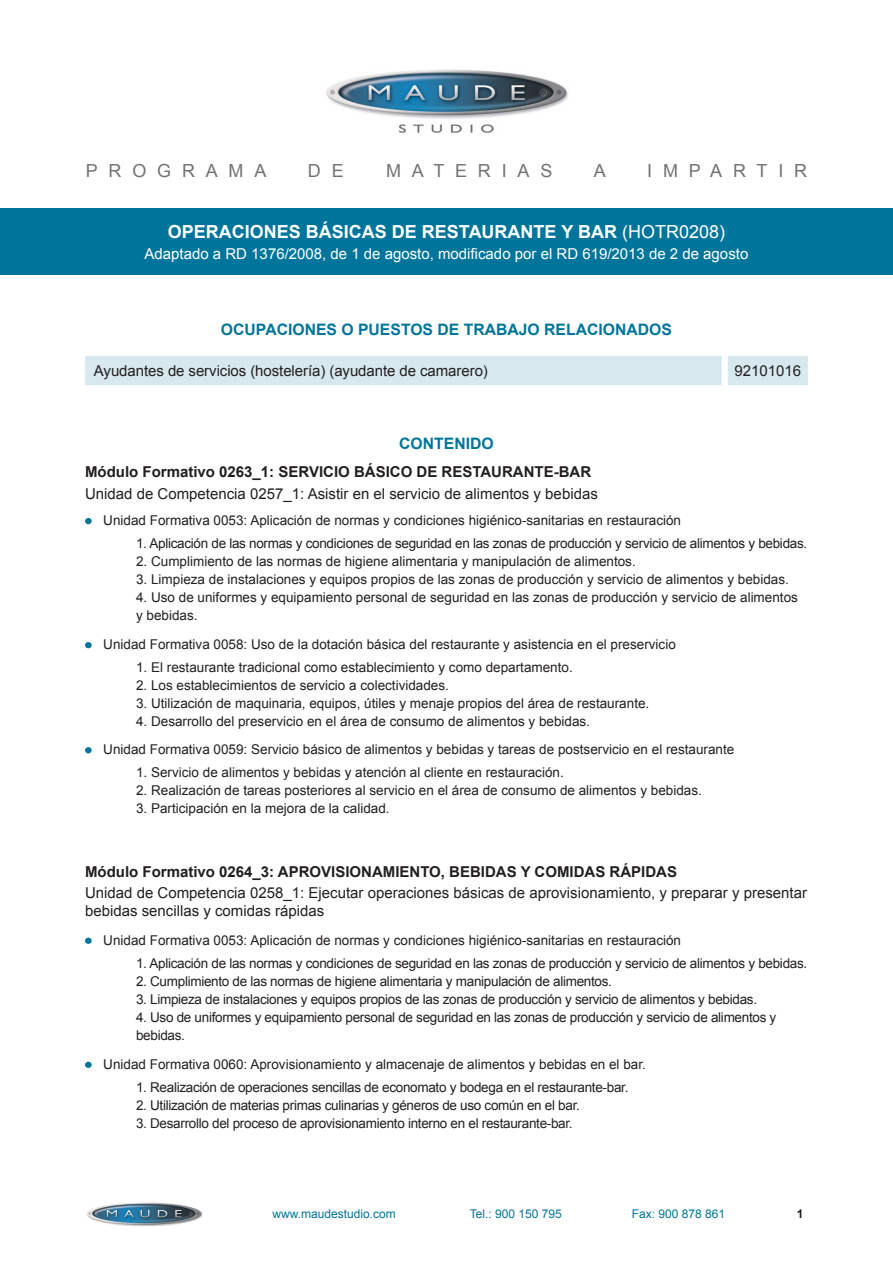
<style>
.page{position:relative;width:893px;height:1263px;background:#fff}
.page>*{position:absolute;margin:0;border:0;box-sizing:border-box;transform-origin:0 0}
.t1{font:700 18px "Arial";color:#fff}
.t2{font:18px "Arial";letter-spacing:.6em;color:#727272}
.t3{font:700 15.75px "Arial";color:#00759b}
.t4{font:15px/18px "Arial";color:#231f20}
.t5{font:700 15px "Arial";color:#231f20}
.t6{font:15px "Arial";color:#fff}
.t7{font:13.5px/18px "Arial";color:#231f20}
.t8{font:13.5px/18px "Arial";letter-spacing:-.02em;color:#231f20}
.t9{font:12px "Arial";color:#00759b}
.t10{font:700 12px "Arial";color:#231f20}
.s1{font-weight:400}
</style>
<div class="page">
<img style="left:86px;top:1202px;width:117px;height:25px">
<img style="left:326px;top:69px;width:242px;height:64px">
<div style="left:0;top:209px;width:893px;height:66px;background:#00759b"></div>
<div style="left:85px;top:518px;width:7px;height:6px;background:#00759b;border-radius:50%"></div>
<div style="left:85px;top:937px;width:7px;height:7px;background:#00759b;border-radius:50%"></div>
<div style="left:85px;top:1062px;width:7px;height:6px;background:#00759b;border-radius:50%"></div>
<div style="left:79px;top:350px;width:649px;height:41px;background:#d7e9ef;border:6px solid #fff"></div>
<div style="left:722px;top:350px;width:92px;height:41px;background:#d7e9ef;border:6px solid #fff"></div>
<div style="left:85px;top:642px;width:7px;height:6px;background:#00759b;border-radius:50%"></div>
<div style="left:85px;top:747px;width:7px;height:6px;background:#00759b;border-radius:50%"></div>
<p class="t2" style="left:86px;top:159px;width:182px">PROGRAMA</p>
<p class="t2" style="left:308px;top:159px;width:37px">D E</p>
<p class="t2" style="left:386px;top:159px;width:168px">MATERIAS</p>
<p class="t2" style="left:594px;top:159px;width:14px">A</p>
<p class="t2" style="left:647px;top:159px;width:161px">IMPARTIR</p>
<p class="t1" style="left:168px;top:220px;width:559px">OPERACIONES BÁSICAS DE RESTAURANTE Y BAR <span class="s1">(HOTR0208)</span></p>
<p class="t6" style="left:145px;top:244px;width:605px">Adaptado a RD 1376/2008, de 1 de agosto, modificado por el RD 619/2013 de 2 de agosto</p>
<p class="t3" style="left:221px;top:319px;width:452px">OCUPACIONES O PUESTOS DE TRABAJO RELACIONADOS</p>
<p class="t4" style="left:94px;top:361px;width:395px">Ayudantes de servicios (hostelería) (ayudante de camarero)</p>
<p class="t4" style="left:734px;top:361px;width:68px">92101016</p>
<p class="t3" style="left:399px;top:433px;width:96px">CONTENIDO</p>
<p class="t5" style="left:85px;top:462px;width:508px">Módulo Formativo 0263_1: SERVICIO BÁSICO DE RESTAURANTE-BAR</p>
<p class="t4" style="left:85px;top:485px;width:514px">Unidad de Competencia 0257_1: Asistir en el servicio de alimentos y bebidas</p>
<p class="t7" style="left:103px;top:511px;width:579px">Unidad Formativa 0053: Aplicación de normas y condiciones higiénico-sanitarias en restauración</p>
<p class="t8" style="left:136px;top:534px;width:673px">1. Aplicación de las normas y condiciones de seguridad en las zonas de producción y servicio de alimentos y bebidas.</p>
<p class="t7" style="left:136px;top:552px;width:501px">2. Cumplimiento de las normas de higiene alimentaria y manipulación de alimentos.</p>
<p class="t7" style="left:136px;top:570px;width:654px">3. Limpieza de instalaciones y equipos propios de las zonas de producción y servicio de alimentos y bebidas.</p>
<p class="t7" style="left:136px;top:588px;width:663px">4. Uso de uniformes y equipamiento personal de seguridad en las zonas de producción y servicio de alimentos y bebidas.</p>
<p class="t7" style="left:103px;top:635px;width:574px">Unidad Formativa 0058: Uso de la dotación básica del restaurante y asistencia en el preservicio</p>
<p class="t7" style="left:136px;top:658px;width:438px">1. El restaurante tradicional como establecimiento y como departamento.</p>
<p class="t7" style="left:136px;top:676px;width:314px">2. Los establecimientos de servicio a colectividades.</p>
<p class="t7" style="left:136px;top:694px;width:515px">3. Utilización de maquinaria, equipos, útiles y menaje propios del área de restaurante.</p>
<p class="t7" style="left:136px;top:712px;width:455px">4. Desarrollo del preservicio en el área de consumo de alimentos y bebidas.</p>
<p class="t7" style="left:136px;top:763px;width:429px">1. Servicio de alimentos y bebidas y atención al cliente en restauración.</p>
<p class="t7" style="left:136px;top:781px;width:567px">2. Realización de tareas posteriores al servicio en el área de consumo de alimentos y bebidas.</p>
<p class="t7" style="left:136px;top:799px;width:255px">3. Participación en la mejora de la calidad.</p>
<p class="t7" style="left:103px;top:740px;width:633px">Unidad Formativa 0059: Servicio básico de alimentos y bebidas y tareas de postservicio en el restaurante</p>
<p class="t5" style="left:85px;top:861px;width:594px">Módulo Formativo 0264_3: APROVISIONAMIENTO, BEBIDAS Y COMIDAS RÁPIDAS</p>
<p class="t4" style="left:85px;top:884px;width:723px">Unidad de Competencia 0258_1: Ejecutar operaciones básicas de aprovisionamiento, y preparar y presentar bebidas sencillas y comidas rápidas</p>
<p class="t7" style="left:103px;top:931px;width:579px">Unidad Formativa 0053: Aplicación de normas y condiciones higiénico-sanitarias en restauración</p>
<p class="t8" style="left:136px;top:954px;width:673px">1. Aplicación de las normas y condiciones de seguridad en las zonas de producción y servicio de alimentos y bebidas.</p>
<p class="t8" style="left:136px;top:972px;width:477px">2. Cumplimiento de las normas de higiene alimentaria y manipulación de alimentos.</p>
<p class="t8" style="left:136px;top:990px;width:623px">3. Limpieza de instalaciones y equipos propios de las zonas de producción y servicio de alimentos y bebidas.</p>
<p class="t8" style="left:136px;top:1008px;width:642px">4. Uso de uniformes y equipamiento personal de seguridad en las zonas de producción y servicio de alimentos y bebidas.</p>
<p class="t7" style="left:103px;top:1055px;width:544px">Unidad Formativa 0060: Aprovisionamiento y almacenaje de alimentos y bebidas en el bar.</p>
<p class="t8" style="left:136px;top:1078px;width:494px">1. Realización de operaciones sencillas de economato y bodega en el restaurante-bar.</p>
<p class="t8" style="left:136px;top:1096px;width:445px">2. Utilización de materias primas culinarias y géneros de uso común en el bar.</p>
<p class="t8" style="left:136px;top:1114px;width:438px">3. Desarrollo del proceso de aprovisionamiento interno en el restaurante-bar.</p>
<p class="t9" style="left:273px;top:1206px;width:125px">www.maudestudio.com</p>
<p class="t9" style="left:470px;top:1206px;width:94px">Tel.: 900 150 795</p>
<p class="t9" style="left:632px;top:1206px;width:95px">Fax: 900 878 861</p>
<p class="t10" style="left:797px;top:1205px;width:8px">1</p>
</div>
